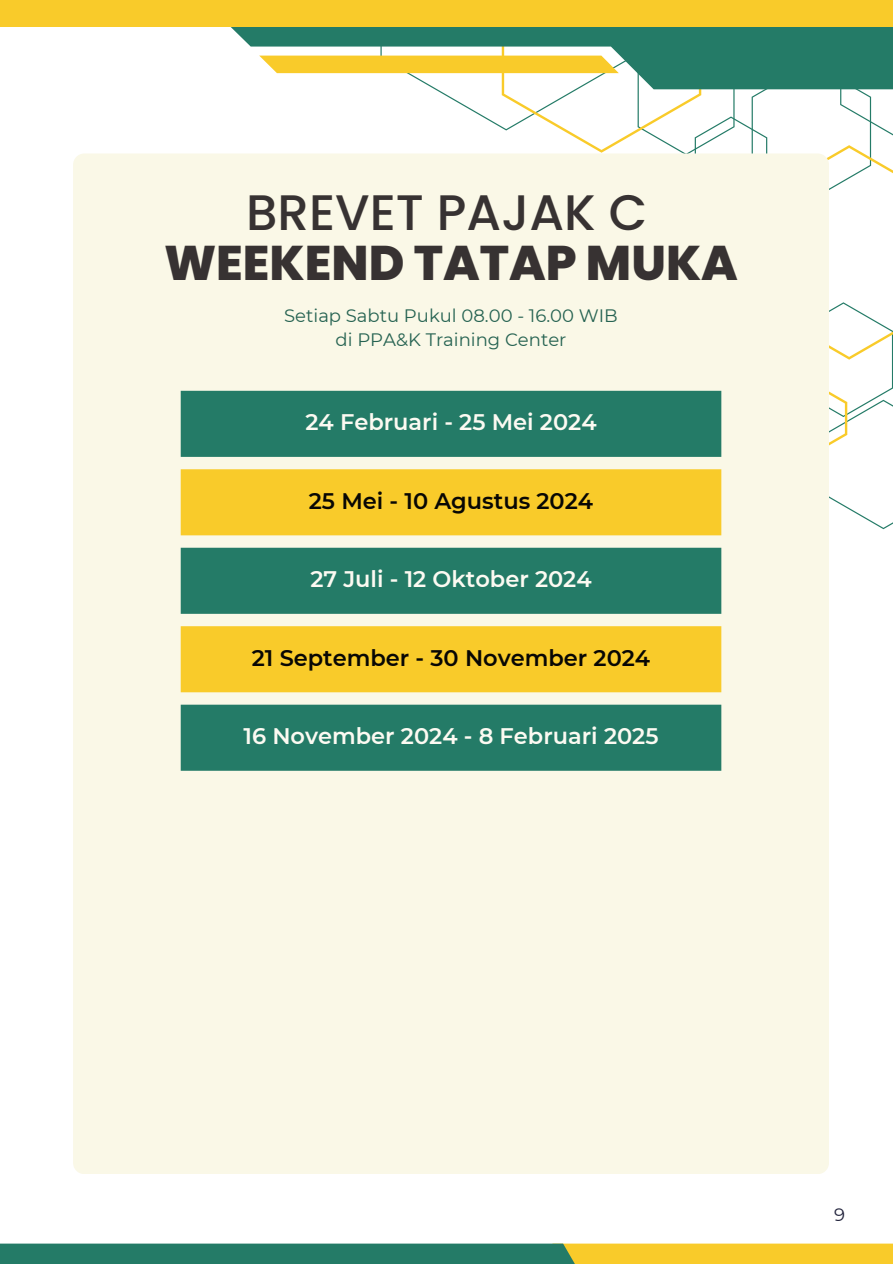
<style>
.page{position:relative;width:893px;height:1264px;background:#fff}
.page>*{position:absolute;margin:0;border:0;box-sizing:border-box;transform-origin:0 0}
.t1{font:500 49.8px "Poppins";color:#373232}
.t2{font:800 48.6px "Poppins";color:#373232}
.t3{font:600 22.5px "Montserrat";color:#fcfaf2}
.t4{font:600 22.5px "Montserrat";color:#080704}
.t5{font:18px/24.8px "Montserrat";color:#266352;text-align:center}
.t6{font:18px "Montserrat";color:#22233c}
</style>
<div class="page">
<div style="left:552px;top:1243px;width:340px;height:20px;background:#f9cb2a"></div>
<div style="left:0;top:1243px;width:586px;height:20px;background:#247b67"></div>
<div style="left:0;top:0;width:892px;height:27px;background:#f9cb2a"></div>
<svg style="left:231px;top:27px;width:661px;height:502px"></svg>
<div style="left:73px;top:153px;width:755px;height:1021px;background:#faf8e7;border-radius:11px"></div>
<svg style="left:181px;top:391px;width:540px;height:379px;background:#458e7a"></svg>
<svg style="left:181px;top:469px;width:540px;height:223px;background:#b9b851"></svg>
<h1 class="t1" style="left:246px;top:183px;width:403px">BREVET PAJAK C</h1>
<h2 class="t2" style="left:164px;top:235px;width:575px">WEEKEND TATAP MUKA</h2>
<p class="t5" style="left:284px;top:302px;width:335px">Setiap Sabtu Pukul 08.00 - 16.00 WIB di PPA&amp;K Training Center</p>
<p class="t3" style="left:305px;top:406px;width:293px">24 Februari - 25 Mei 2024</p>
<p class="t4" style="left:309px;top:484px;width:286px">25 Mei - 10 Agustus 2024</p>
<p class="t3" style="left:310px;top:563px;width:283px">27 Juli - 12 Oktober 2024</p>
<p class="t4" style="left:252px;top:641px;width:400px">21 September - 30 November 2024</p>
<p class="t3" style="left:243px;top:720px;width:416px">16 November 2024 - 8 Februari 2025</p>
<p class="t6" style="left:834px;top:1202px;width:12px">9</p>
</div>
